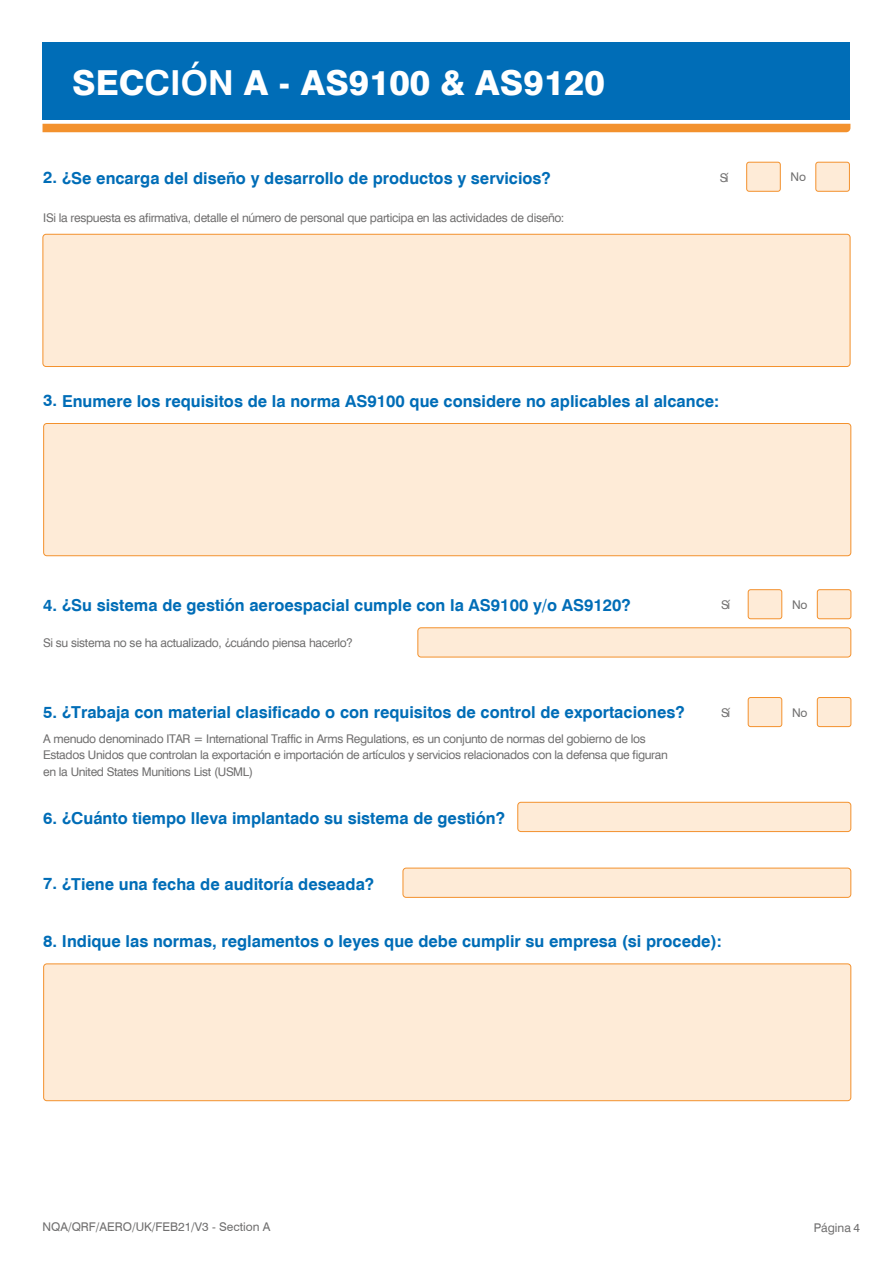
<style>
.page{position:relative;width:893px;height:1263px;background:#fff}
.page>*{position:absolute;margin:0;border:0;box-sizing:border-box;transform-origin:0 0}
.t1{font:800 34.5px "Swiss 721 BT";color:#fff}
.t2{font:700 16.5px "Swiss 721 BT";color:#006db7}
.t3{font:12px/16.5px "Swiss 721 BT";letter-spacing:-.025em;color:#706f6f}
.t4{font:12px "Swiss 721 BT";color:#706f6f}
.s1{font-weight:700}
.s2{font-style:inherit}
</style>
<div class="page">
<div style="left:43px;top:234px;width:807px;height:132px;background:#feebd7;border-radius:3px"></div>
<div style="left:43px;top:234px;width:807px;height:133px;border:1px solid #f3912d;border-radius:3px"></div>
<div style="left:43px;top:124px;width:807px;height:8px;background:#f3912d"></div>
<div style="left:43px;top:43px;width:807px;height:77px;background:#006db7"></div>
<div style="left:418px;top:628px;width:433px;height:29px;background:#feebd7;border-radius:3px"></div>
<div style="left:417px;top:627px;width:434px;height:30px;border:1px solid #f3912d;border-radius:3px"></div>
<div style="left:748px;top:590px;width:34px;height:29px;background:#feebd7;border-radius:2px"></div>
<div style="left:748px;top:589px;width:34px;height:30px;border:1px solid #f3912d;border-radius:2px"></div>
<div style="left:817px;top:590px;width:34px;height:29px;background:#feebd7;border-radius:2px"></div>
<div style="left:817px;top:589px;width:34px;height:30px;border:1px solid #f3912d;border-radius:2px"></div>
<div style="left:748px;top:697px;width:34px;height:30px;background:#feebd7;border-radius:2px"></div>
<div style="left:748px;top:697px;width:34px;height:30px;border:1px solid #f3912d;border-radius:2px"></div>
<div style="left:817px;top:697px;width:34px;height:30px;background:#feebd7;border-radius:2px"></div>
<div style="left:817px;top:697px;width:34px;height:30px;border:1px solid #f3912d;border-radius:2px"></div>
<div style="left:518px;top:802px;width:333px;height:29px;background:#feebd7;border-radius:3px"></div>
<div style="left:517px;top:802px;width:334px;height:30px;border:1px solid #f3912d;border-radius:3px"></div>
<div style="left:403px;top:868px;width:448px;height:29px;background:#feebd7;border-radius:3px"></div>
<div style="left:403px;top:868px;width:448px;height:30px;border:1px solid #f3912d;border-radius:3px"></div>
<div style="left:44px;top:964px;width:807px;height:137px;background:#feebd7;border-radius:3px"></div>
<div style="left:43px;top:963px;width:808px;height:138px;border:1px solid #f3912d;border-radius:3px"></div>
<div style="left:44px;top:423px;width:807px;height:133px;background:#feebd7;border-radius:3px"></div>
<div style="left:43px;top:423px;width:808px;height:133px;border:1px solid #f3912d;border-radius:3px"></div>
<div style="left:747px;top:162px;width:33px;height:29px;background:#feebd7;border-radius:2px"></div>
<div style="left:746px;top:162px;width:35px;height:30px;border:1px solid #f3912d;border-radius:2px"></div>
<div style="left:816px;top:162px;width:33px;height:29px;background:#feebd7;border-radius:2px"></div>
<div style="left:815px;top:162px;width:35px;height:30px;border:1px solid #f3912d;border-radius:2px"></div>
<h1 class="t1" style="left:72px;top:62px;width:534px">SEC<span class="s1">CIÓN</span> A - AS9100 &amp; AS9120</h1>
<p class="t2" style="left:43px;top:168px;width:509px"><span class="s2">2.</span> ¿Se encarga del diseño y desarrollo de productos y servicios?</p>
<p class="t3" style="left:43px;top:209px;width:523px"><span class="s2">I</span>Si la respuesta es afirmativa, detalle el número de personal que participa en las actividades de diseño:</p>
<p class="t3" style="left:720px;top:169px;width:10px">Sí</p>
<p class="t4" style="left:790px;top:170px;width:17px">No</p>
<p class="t2" style="left:43px;top:391px;width:677px"><span class="s2">3.</span> Enumere los requisitos de la norma AS9100 que considere no aplicables al alcance:</p>
<p class="t2" style="left:43px;top:595px;width:589px"><span class="s2">4.</span> ¿Su sistema de gestión aeroespacial cumple con la AS9100 y/o AS9120?</p>
<p class="t3" style="left:43px;top:635px;width:311px">Si su sistema no se ha actualizado, ¿cuándo piensa hacerlo?</p>
<p class="t2" style="left:43px;top:702px;width:643px"><span class="s2">5.</span> ¿Trabaja con material clasificado o con requisitos de control de exportaciones?</p>
<p class="t3" style="left:43px;top:730px;width:626px">A menudo denominado ITAR = International Traffic in Arms Regulations, es un conjunto de normas del gobierno de los<br>Estados Unidos que controlan la exportación e importación de artículos y servicios relacionados con la defensa que figuran en la United States Munitions List (USML)</p>
<p class="t2" style="left:43px;top:808px;width:463px"><span class="s2">6.</span> ¿Cuánto tiempo lleva implantado su sistema de gestión?</p>
<p class="t2" style="left:43px;top:874px;width:332px"><span class="s2">7.</span> ¿Tiene una fecha de auditoría deseada?</p>
<p class="t3" style="left:721px;top:597px;width:10px">Sí</p>
<p class="t4" style="left:792px;top:597px;width:17px">No</p>
<p class="t3" style="left:721px;top:704px;width:10px">Sí</p>
<p class="t4" style="left:792px;top:705px;width:17px">No</p>
<p class="t2" style="left:43px;top:931px;width:680px"><span class="s2">8.</span> Indique las normas, reglamentos o leyes que debe cumplir su empresa (si procede):</p>
<p class="t4" style="left:43px;top:1219px;width:229px">NQA/QRF/AERO/UK/FEB21/V3 - Section A</p>
<p class="t3" style="left:814px;top:1219px;width:48px"><span class="s2">P</span>ágina <span class="s2">4</span></p>
</div>
